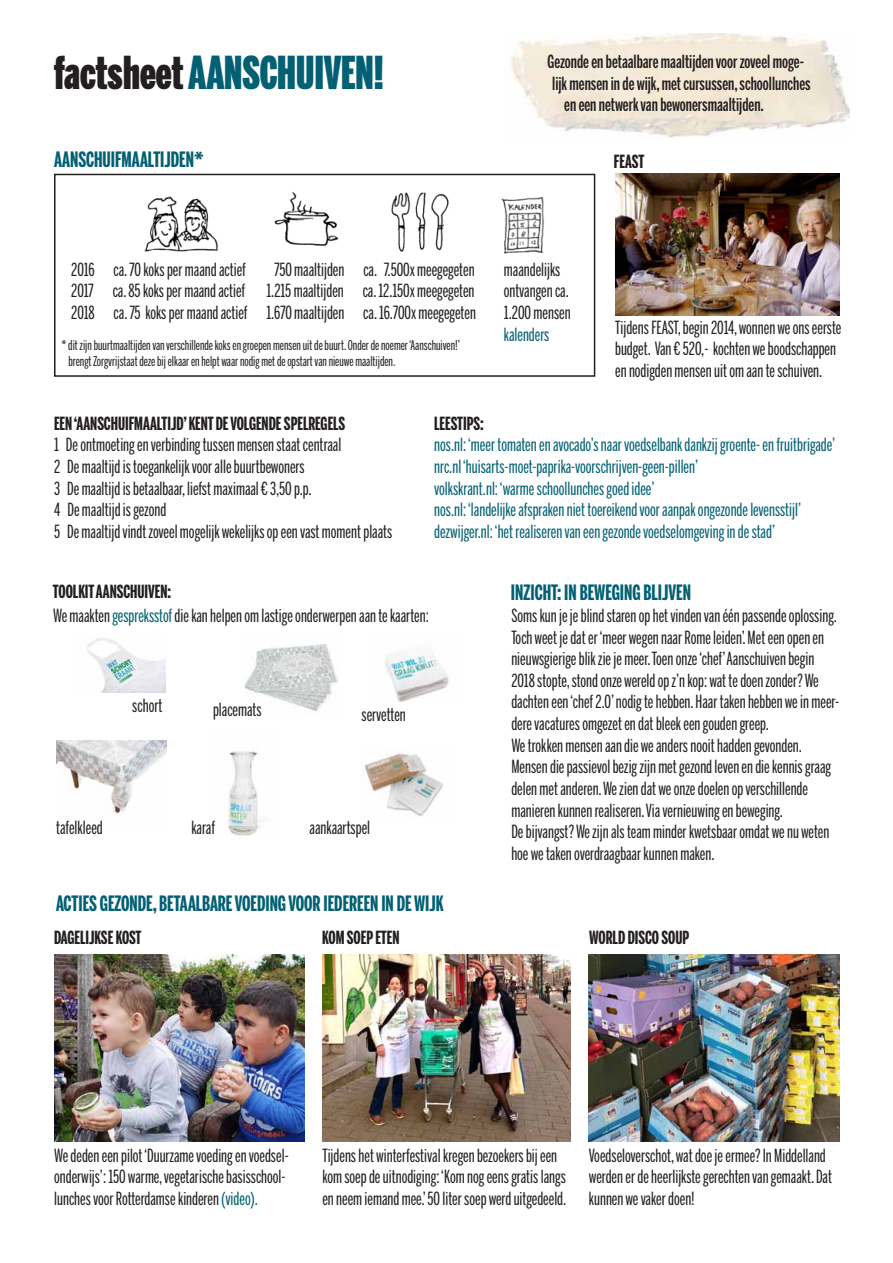
<style>
.page{position:relative;width:893px;height:1263px;background:#fff}
.page>*{position:absolute;margin:0;border:0;box-sizing:border-box;transform-origin:0 0}
.t1{font:900 45px "Benton Sans Extra Comp";color:#036073}
.t2{font:700 21px "Benton Sans Extra Comp";color:#036073}
.t3{font:18px/21.6px "Benton Sans Extra Comp";color:#231f20}
.t4{font:18px/21.6px "Benton Sans Extra Comp";color:#036073}
.t5{font:500 18px "Benton Sans Extra Comp";color:#231f20}
.t6{font:700 18px "Benton Sans Extra Comp";color:#231f20}
.t7{font:13.5px/16.2px "Benton Sans Extra Comp";color:#231f20}
.s1{color:#231f20}
.s2{color:#036073}
</style>
<div class="page">
<img style="left:511px;top:33px;width:339px;height:105px">
<div style="left:54px;top:174px;width:541px;height:203px;border:2px solid #231f20"></div>
<img style="left:56px;top:740px;width:111px;height:75px">
<img style="left:144px;top:196px;width:74px;height:56px">
<img style="left:274px;top:191px;width:65px;height:55px">
<img style="left:391px;top:192px;width:58px;height:60px">
<img style="left:54px;top:955px;width:250px;height:187px">
<img style="left:589px;top:955px;width:250px;height:187px">
<img style="left:615px;top:174px;width:224px;height:142px">
<img style="left:322px;top:955px;width:249px;height:187px">
<img style="left:384px;top:652px;width:65px;height:51px">
<img style="left:87px;top:638px;width:78px;height:55px">
<img style="left:246px;top:644px;width:92px;height:68px">
<img style="left:222px;top:751px;width:37px;height:85px">
<img style="left:364px;top:753px;width:80px;height:64px">
<img style="left:501px;top:196px;width:43px;height:58px">
<h1 class="t1" style="left:54px;top:47px;width:332px"><span class="s1">factsheet</span> AANSCHUIVEN!</h1>
<p class="t5" style="left:547px;top:51px;width:258px">Gezonde en betaalbare maaltijden voor zoveel moge-</p>
<p class="t5" style="left:552px;top:73px;width:260px">lijk mensen in de wijk, met cursussen, schoollunches</p>
<p class="t5" style="left:564px;top:94px;width:201px">en een netwerk van bewonersmaaltijden.</p>
<p class="t2" style="left:54px;top:148px;width:151px">AANSCHUIFMAALTIJDEN*</p>
<p class="t6" style="left:614px;top:151px;width:32px">FEAST</p>
<p class="t3" style="left:71px;top:259px;width:176px">2016 ca. 70 koks per maand actief</p>
<p class="t3" style="left:71px;top:259px;width:406px;text-align:justify;text-indent:203px">750 maaltijden ca. 7.500x meegegeten 2017 ca. 85 koks per maand actief 1.215 maaltijden ca. 12.150x meegegeten 2018 ca. 75 koks per maand actief 1.670 maaltijden ca. 16.700x meegegeten</p>
<p class="t7" style="left:69px;top:337px;width:393px;text-indent:-7px">* dit zijn buurtmaaltijden van verschillende koks en groepen mensen uit de buurt. Onder de noemer ‘Aanschuiven!’ brengt Zorgvrijstaat deze bij elkaar en helpt waar nodig met de opstart van nieuwe maaltijden.</p>
<p class="t3" style="left:504px;top:259px;width:68px">maandelijks ontvangen ca.<br>1.200 mensen</p>
<p class="t4" style="left:504px;top:323px;width:47px">kalenders</p>
<p class="t3" style="left:615px;top:317px;width:228px">Tijdens FEAST, begin 2014, wonnen we ons eerste budget. Van € 520,- kochten we boodschappen en nodigden mensen uit om aan te schuiven.</p>
<p class="t6" style="left:54px;top:413px;width:293px">EEN ‘AANSCHUIFMAALTIJD’ KENT DE VOLGENDE SPELREGELS</p>
<p class="t3" style="left:54px;top:434px;width:340px">1 De ontmoeting en verbinding tussen mensen staat centraal<br>2 De maaltijd is toegankelijk voor alle buurtbewoners<br>3 De maaltijd is betaalbaar, liefst maximaal € 3,50 p.p.<br>4 De maaltijd is gezond<br>5 De maaltijd vindt zoveel mogelijk wekelijks op een vast moment plaats</p>
<p class="t6" style="left:53px;top:581px;width:120px">TOOLKIT AANSCHUIVEN:</p>
<p class="t6" style="left:434px;top:413px;width:51px">LEESTIPS:</p>
<p class="t4" style="left:434px;top:434px;width:403px">nos.nl: ‘meer tomaten en avocado’s naar voedselbank dankzij groente- en fruitbrigade’ nrc.nl ‘huisarts-moet-paprika-voorschrijven-geen-pillen’<br>volkskrant.nl: ‘warme schoollunches goed idee’<br>nos.nl: ‘landelijke afspraken niet toereikend voor aanpak ongezonde levensstijl’ dezwijger.nl: ‘het realiseren van een gezonde voedselomgeving in de stad’</p>
<p class="t2" style="left:511px;top:580px;width:181px">INZICHT: IN BEWEGING BLIJVEN</p>
<p class="t3" style="left:53px;top:605px;width:377px">We maakten <span class="s2">gespreksstof</span> die kan helpen om lastige onderwerpen aan te kaarten:</p>
<p class="t3" style="left:132px;top:695px;width:32px">schort</p>
<p class="t3" style="left:213px;top:699px;width:50px">placemats</p>
<p class="t3" style="left:361px;top:703px;width:46px">servetten</p>
<p class="t3" style="left:191px;top:817px;width:25px">karaf</p>
<p class="t3" style="left:56px;top:817px;width:48px">tafelkleed</p>
<p class="t3" style="left:310px;top:817px;width:62px">aankaartspel</p>
<p class="t3" style="left:511px;top:605px;width:329px">Soms kun je je blind staren op het vinden van één passende oplossing.<br>Toch weet je dat er ‘meer wegen naar Rome leiden’. Met een open en nieuwsgierige blik zie je meer. Toen onze ‘chef’ Aanschuiven begin 2018 stopte, stond onze wereld op z’n kop: wat te doen zonder? We dachten een ‘chef 2.0’ nodig te hebben. Haar taken hebben we in meer&shy;dere vacatures omgezet en dat bleek een gouden greep.<br>We trokken mensen aan die we anders nooit hadden gevonden.<br>Mensen die passievol bezig zijn met gezond leven en die kennis graag delen met anderen. We zien dat we onze doelen op verschillende manieren kunnen realiseren. Via vernieuwing en beweging.<br>De bijvangst? We zijn als team minder kwetsbaar omdat we nu weten hoe we taken overdraagbaar kunnen maken.</p>
<p class="t2" style="left:56px;top:891px;width:389px">ACTIES GEZONDE, BETAALBARE VOEDING VOOR IEDEREEN IN DE WIJK</p>
<p class="t6" style="left:54px;top:927px;width:89px">DAGELIJKSE KOST</p>
<p class="t6" style="left:589px;top:927px;width:102px">WORLD DISCO SOUP</p>
<p class="t6" style="left:322px;top:927px;width:79px">KOM SOEP ETEN</p>
<p class="t3" style="left:54px;top:1145px;width:236px">We deden een pilot ‘Duurzame voeding en voedsel&shy;onderwijs’: 150 warme, vegetarische basisschool&shy;lunches voor Rotterdamse kinderen <span class="s2">(video).</span></p>
<p class="t3" style="left:322px;top:1145px;width:245px">Tijdens het winterfestival kregen bezoekers bij een kom soep de uitnodiging: ‘Kom nog eens gratis langs en neem iemand mee.’ 50 liter soep werd uitgedeeld.</p>
<p class="t3" style="left:589px;top:1144px;width:245px">Voedseloverschot, wat doe je ermee? In Middelland werden er de heerlijkste gerechten van gemaakt. Dat kunnen we vaker doen!</p>
</div>
